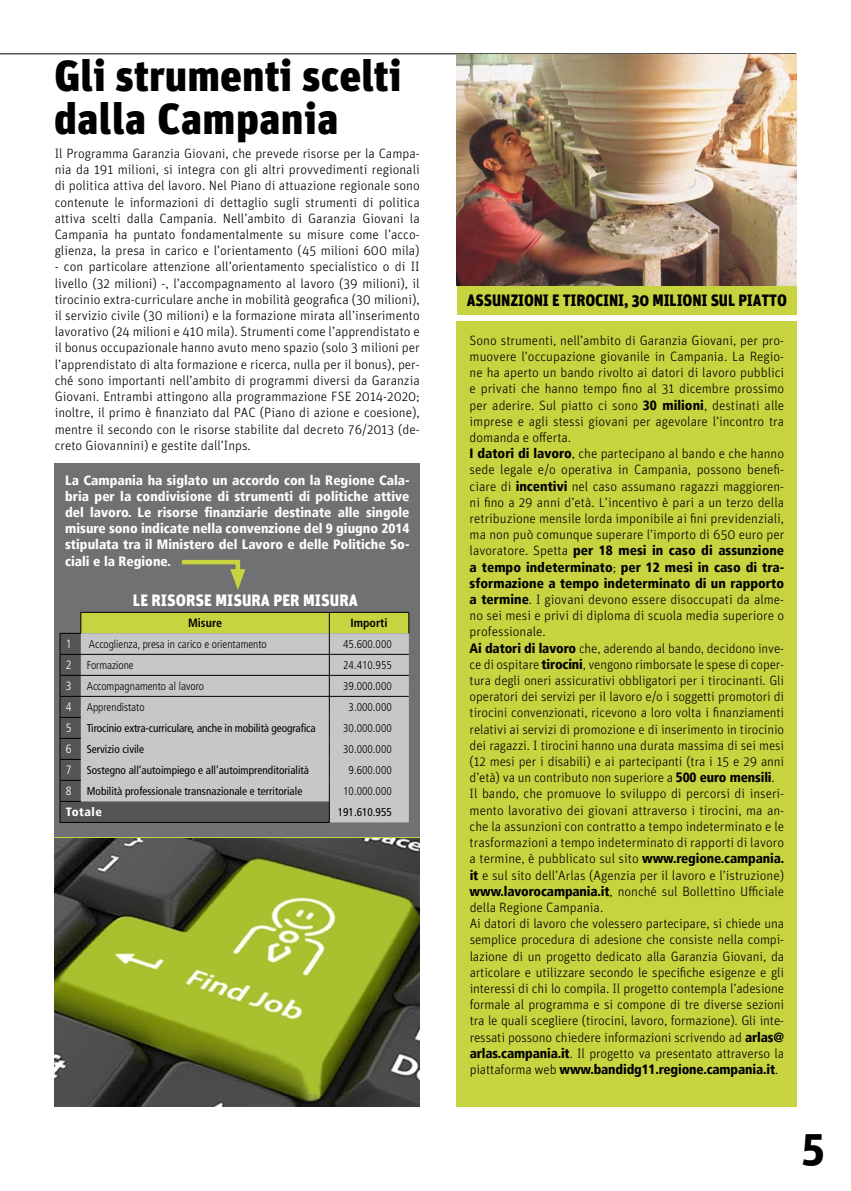
<style>
.page{position:relative;width:851px;height:1191px;background:#fff}
.page>*{position:absolute;margin:0;border:0;box-sizing:border-box;transform-origin:0 0}
.t1{font:700 45px "Unit";color:#000}
.t2{font:900 43.5px/43.5px "Unit";color:#000}
.t3{font:900 16.5px "Unit";letter-spacing:-.01em;color:#000;scale:.93 1}
.t4{font:900 16.5px "Unit";color:#fff;scale:.96 1}
.t5{font:300 13.5px/16.2px "Unit";color:#000}
.t6{font:900 condensed 13.5px/16.2px "Frutiger LT";color:#fff;text-align:justify}
.t7{font:900 condensed 13.5px/16.2px "Frutiger LT";color:#000;text-align:justify}
.t8{font:700 condensed 12px "Frutiger LT Pro";color:#000}
.t9{font:300 condensed 12px "Frutiger LT Pro";color:#fff}
.t10{font:900 condensed 12px "Frutiger LT";letter-spacing:.04em;color:#fff}
.t11{font:condensed 11.25px "Frutiger LT";color:#000}
.t12{font:300 condensed 11.25px "Frutiger LT Pro";color:#000}
.s1{font-family:"Frutiger LT";font-weight:900;font-stretch:condensed}
.s2{font-family:"Unit";font-weight:300;font-stretch:normal}
</style>
<div class="page">
<div style="left:457px;top:321px;width:339px;height:786px;background:#c8d43f"></div>
<div style="left:457px;top:283px;width:339px;height:32px;background:#c8d43f"></div>
<div style="left:54px;top:463px;width:365px;height:477px;background:#707172"></div>
<svg style="left:60px;top:612px;width:349px;height:211px;background:#b3b5a8"></svg>
<hr style="left:81px;top:675px;width:248px;height:1px;background:#000">
<svg style="left:182px;top:559px;width:63px;height:31px"></svg>
<hr style="left:0;top:54px;width:796px;height:1px;background:#000">
<img style="left:457px;top:54px;width:339px;height:232px">
<img style="left:55px;top:838px;width:364px;height:269px">
<h2 class="t2" style="left:54px;top:53px;width:349px">GLI STRUMENTI SCELTI<br>DALLA CAMPANIA</h2>
<p class="t5" style="left:55px;top:145px;width:366px;text-align:justify">Il Programma Garanzia Giovani, che prevede risorse per la Campa&shy;nia da 191 milioni, si integra con gli altri provvedimenti regionali di politica attiva del lavoro. Nel Piano di attuazione regionale sono contenute le informazioni di dettaglio sugli strumenti di politica attiva scelti dalla Campania. Nell’ambito di Garanzia Giovani la Campania ha puntato fondamentalmente su misure come l’acco&shy;glienza, la presa in carico e l’orientamento (45 milioni 600 mila)</p>
<p class="t5" style="left:55px;top:258px;width:366px;text-align:justify">- con particolare attenzione all’orientamento specialistico o di II livello (32 milioni) -, l’accompagnamento al lavoro (39 milioni), il tirocinio extra-curriculare anche in mobilità geografica (30 milioni), il servizio civile (30 milioni) e la formazione mirata all’inserimento lavorativo (24 milioni e 410 mila). Strumenti come l’apprendistato e il bonus occupazionale hanno avuto meno spazio (solo 3 milioni per l’apprendistato di alta formazione e ricerca, nulla per il bonus), per&shy;ché sono importanti nell’ambito di programmi diversi da Garanzia Giovani. Entrambi attingono alla programmazione FSE 2014-2020; inoltre, il primo è finanziato dal PAC (Piano di azione e coesione), mentre il secondo con le risorse stabilite dal decreto 76/2013 (de&shy;creto Giovannini) e gestite dall’Inps.</p>
<p class="t6" style="left:65px;top:472px;width:346px">La Campania ha siglato un accordo con la Regione Cala&shy;bria per la condivisione di strumenti di politiche attive del lavoro. Le risorse finanziarie destinate alle singole misure sono indicate nella convenzione del 9 giugno 2014 stipulata tra il Ministero del Lavoro e delle Politiche So&shy;ciali e la Regione.</p>
<p class="t4" style="left:133px;top:590px;width:236px">LE RISORSE MISURA PER MISURA</p>
<p class="t8" style="left:188px;top:616px;width:36px">Misure</p>
<p class="t8" style="left:350px;top:616px;width:39px">Importi</p>
<p class="t9" style="left:66px;top:637px;width:7px">1</p>
<p class="t12" style="left:89px;top:637px;width:179px">Accoglienza, presa in carico e orientamento</p>
<p class="t12" style="left:343px;top:637px;width:50px">45.600.000</p>
<p class="t9" style="left:66px;top:658px;width:7px">2</p>
<p class="t12" style="left:87px;top:658px;width:48px">Formazione</p>
<p class="t12" style="left:343px;top:658px;width:50px">24.410.955</p>
<p class="t9" style="left:66px;top:679px;width:7px">3</p>
<p class="t12" style="left:87px;top:679px;width:119px">Accompagnamento al lavoro</p>
<p class="t12" style="left:343px;top:679px;width:50px">39.000.000</p>
<p class="t9" style="left:66px;top:700px;width:7px">4</p>
<p class="t12" style="left:87px;top:700px;width:59px">Apprendistato</p>
<p class="t12" style="left:348px;top:700px;width:45px">3.000.000</p>
<p class="t9" style="left:66px;top:721px;width:7px">5</p>
<p class="t11" style="left:87px;top:721px;width:230px">Tirocinio extra-curriculare, anche in mobilità geografica</p>
<p class="t12" style="left:343px;top:721px;width:50px">30.000.000</p>
<p class="t9" style="left:66px;top:742px;width:7px">6</p>
<p class="t11" style="left:87px;top:742px;width:59px">Servizio civile</p>
<p class="t12" style="left:343px;top:742px;width:50px">30.000.000</p>
<p class="t9" style="left:66px;top:763px;width:7px">7</p>
<p class="t11" style="left:87px;top:763px;width:224px">Sostegno all’autoimpiego e all’autoimprenditorialità</p>
<p class="t12" style="left:348px;top:763px;width:45px">9.600.000</p>
<p class="t9" style="left:66px;top:784px;width:7px">8</p>
<p class="t11" style="left:87px;top:784px;width:217px">Mobilità professionale transnazionale e territoriale</p>
<p class="t12" style="left:343px;top:784px;width:50px">10.000.000</p>
<p class="t10" style="left:66px;top:805px;width:37px">Totale</p>
<p class="t11" style="left:338px;top:805px;width:55px">191.610.955</p>
<p class="t3" style="left:467px;top:290px;width:345px">ASSUNZIONI E TIROCINI, 30 MILIONI SUL PIATTO</p>
<p class="t5" style="left:469px;top:332px;width:316px">Sono strumenti, nell’ambito di Garanzia Giovani, per pro&shy;muovere l’occupazione giovanile in Campania. La Regio&shy;ne ha aperto un bando rivolto ai datori di lavoro pubblici e privati che hanno tempo fino al 31 dicembre prossimo per aderire. Sul piatto ci sono <span class="s1">30 milioni</span>, destinati alle imprese e agli stessi giovani per agevolare l’incontro tra domanda e offerta.<br><span class="s1">I datori di lavoro</span>, che partecipano al bando e che hanno sede legale e/o operativa in Campania, possono benefi&shy;ciare di <span class="s1">incentivi</span> nel caso assumano ragazzi maggioren&shy;ni fino a 29 anni d’età. L’incentivo è pari a un terzo della retribuzione mensile lorda imponibile ai fini previdenziali, ma non può comunque superare l’importo di 650 euro per</p>
<p class="t7" style="left:469px;top:542px;width:316px"><span class="s2">lavoratore. Spetta</span> per 18 mesi in caso di assunzione a tempo indeterminato<span class="s2">;</span> per 12 mesi in caso di tra&shy;sformazione a tempo indeterminato di un rapporto</p>
<p class="t5" style="left:469px;top:591px;width:316px"><span class="s1">a termine</span>. I giovani devono essere disoccupati da alme&shy;no sei mesi e privi di diploma di scuola media superiore o professionale.<br><span class="s1">Ai datori di lavoro</span> che, aderendo al bando, decidono inve&shy;ce di ospitare <span class="s1">tirocini</span>, vengono rimborsate le spese di coper&shy;tura degli oneri assicurativi obbligatori per i tirocinanti. Gli operatori dei servizi per il lavoro e/o i soggetti promotori di tirocini convenzionati, ricevono a loro volta i finanziamenti relativi ai servizi di promozione e di inserimento in tirocinio dei ragazzi. I tirocini hanno una durata massima di sei mesi (12 mesi per i disabili) e ai partecipanti (tra i 15 e 29 anni d’età) va un contributo non superiore a <span class="s1">500 euro mensili</span>.<br>Il bando, che promuove lo sviluppo di percorsi di inseri&shy;mento lavorativo dei giovani attraverso i tirocini, ma an&shy;che la assunzioni con contratto a tempo indeterminato e le trasformazioni a tempo indeterminato di rapporti di lavoro a termine, è pubblicato sul sito <span class="s1">www.regione.campania. it</span> e sul sito dell’Arlas (Agenzia per il lavoro e l’istruzione) <span class="s1">www.lavorocampania.it</span>, nonché sul Bollettino Ufficiale della Regione Campania.<br>Ai datori di lavoro che volessero partecipare, si chiede una semplice procedura di adesione che consiste nella compi&shy;lazione di un progetto dedicato alla Garanzia Giovani, da articolare e utilizzare secondo le specifiche esigenze e gli interessi di chi lo compila. Il progetto contempla l’adesione formale al programma e si compone di tre diverse sezioni tra le quali scegliere (tirocini, lavoro, formazione). Gli inte&shy;ressati possono chiedere informazioni scrivendo ad <span class="s1">arlas@ arlas.campania.it</span>. Il progetto va presentato attraverso la</p>
<p class="t7" style="left:469px;top:1061px;width:310px"><span class="s2">piattaforma web</span> www.bandidg11.regione.campania.it<span class="s2">.</span></p>
<h1 class="t1" style="left:800px;top:1120px;width:26px">5</h1>
</div>
